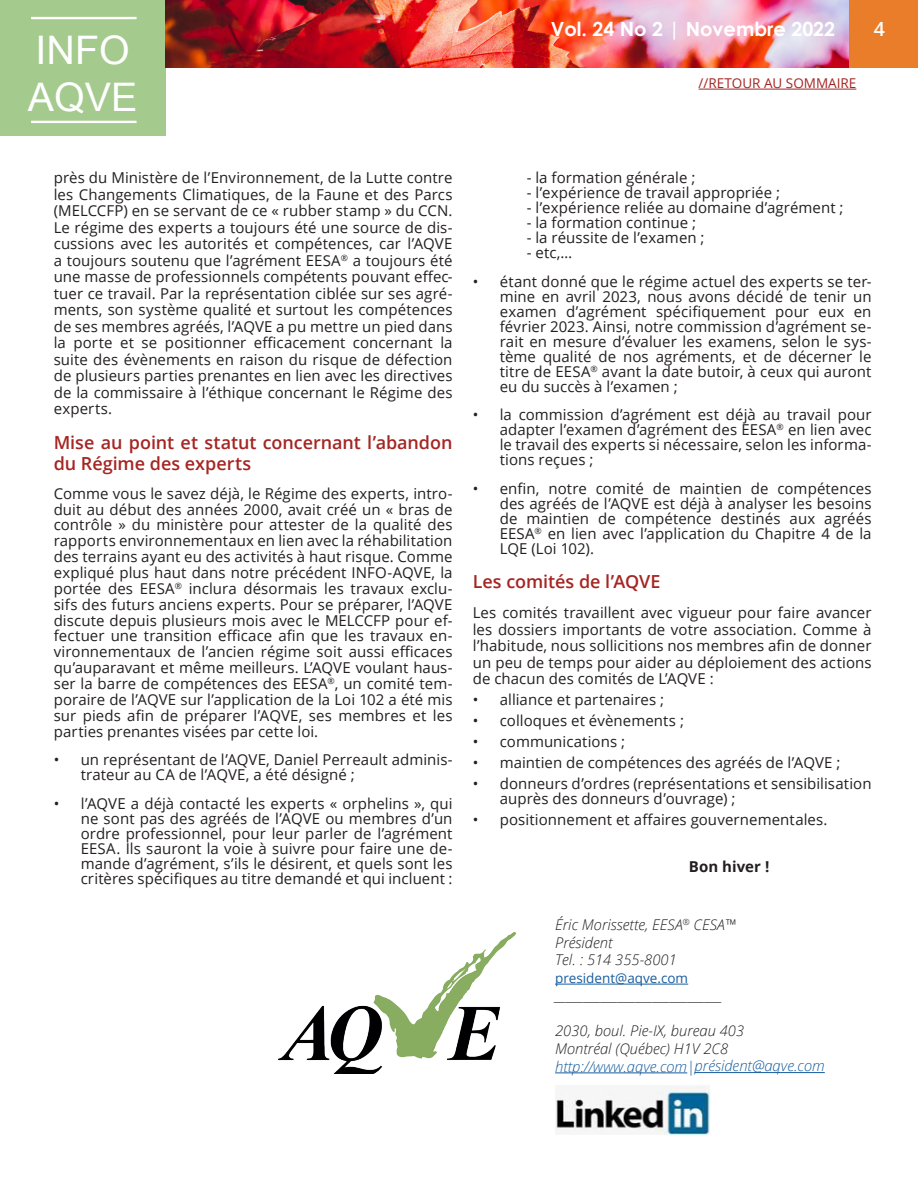
<style>
.page{position:relative;width:918px;height:1188px;background:#fff}
.page>*{position:absolute;margin:0;border:0;box-sizing:border-box;transform-origin:0 0}
.t1{font:39.3px/47.2px "Arial Unicode MS";color:#fff}
.t2{font:700 19.5px "Century Gothic";color:#fff}
.t3{font:600 19.5px "Open Sans";color:#fff}
.Sous_titre{font:600 18px/21px "Open Sans";color:#a52522}
.Texte{font:15px/15px "Open Sans";letter-spacing:.005em;color:#231f20;text-align:justify}
.Texte-2{font:700 15px "Open Sans";letter-spacing:.01em;color:#231f20}
.t4{font:italic 300 14.85px "Open Sans";color:#231f20}
.t5{font:italic 300 14.85px "Open Sans";color:#175d9e}
.t6{font:13.5px "Open Sans";color:#a52522}
.t7{font:13.5px "Open Sans";color:#175d9e}
.s1{font-style:normal}
</style>
<div class="page">
<div style="left:0;top:0;width:165px;height:136px;background:#a4ca8d"></div>
<hr style="left:31px;top:17px;width:106px;height:2px;background:#fff">
<hr style="left:31px;top:121px;width:106px;height:2px;background:#fff">
<img style="left:165px;top:0;width:684px;height:68px">
<div style="left:849px;top:0;width:69px;height:68px;background:#ea7d29"></div>
<hr style="left:699px;top:89px;width:157px;height:1px;background:#a52522">
<hr style="left:555px;top:984px;width:133px;height:1px;background:#175d9e">
<hr style="left:555px;top:1073px;width:132px;height:1px;background:#175d9e">
<img style="left:279px;top:933px;width:236px;height:141px">
<img style="left:555px;top:1085px;width:155px;height:49px">
<hr style="left:695px;top:1072px;width:130px;height:1px;background:#175d9e">
<h1 class="t1" style="left:28px;top:25px;width:111px">INFO<br>AQVE</h1>
<h2 class="t2" style="left:551px;top:14px;width:286px">Vol. 24 No 2 | Novembre 2022</h2>
<h2 class="t3" style="left:874px;top:16px;width:13px">4</h2>
<p class="t6" style="left:699px;top:74px;width:159px">//RETOUR AU SOMMAIRE</p>
<p class="Texte" style="left:54px;top:169px;width:400px;line-height:16.5px">près du Ministère de l’Environnement, de la Lutte contre les Changements Climatiques, de la Faune et des Parcs (MELCCFP) en se servant de ce « rubber stamp » du CCN.<br>Le régime des experts a toujours été une source de dis&shy;cussions avec les autorités et compétences, car l’AQVE a toujours soutenu que l’agrément EESA<sup>®</sup> a toujours été une masse de professionnels compétents pouvant effec&shy;tuer ce travail. Par la représentation ciblée sur ses agré&shy;ments, son système qualité et surtout les compétences de ses membres agréés, l’AQVE a pu mettre un pied dans la porte et se positionner efficacement concernant la suite des évènements en raison du risque de défection de plusieurs parties prenantes en lien avec les directives de la commissaire à l’éthique concernant le Régime des experts.</p>
<p class="Sous_titre" style="left:54px;top:431px;width:400px">Mise au point et statut concernant l’abandon du Régime des experts</p>
<p class="Texte" style="left:54px;top:485px;width:400px;line-height:15.9px">Comme vous le savez déjà, le Régime des experts, intro&shy;duit au début des années 2000, avait créé un « bras de contrôle » du ministère pour attester de la qualité des rapports environnementaux en lien avec la réhabilitation des terrains ayant eu des activités à haut risque. Comme expliqué plus haut dans notre précédent INFO-AQVE, la portée des EESA<sup>®</sup> inclura désormais les travaux exclu&shy;sifs des futurs anciens experts. Pour se préparer, l’AQVE discute depuis plusieurs mois avec le MELCCFP pour ef&shy;fectuer une transition efficace afin que les travaux en&shy;vironnementaux de l’ancien régime soit aussi efficaces qu’auparavant et même meilleurs. L’AQVE voulant haus&shy;ser la barre de compétences des EESA<sup>®</sup>, un comité tem&shy;poraire de l’AQVE sur l’application de la Loi 102 a été mis sur pieds afin de préparer l’AQVE, ses membres et les parties prenantes visées par cette loi.</p>
<p class="Texte" style="left:81px;top:752px;width:373px;text-indent:-27px">• un représentant de l’AQVE, Daniel Perreault adminis&shy;trateur au CA de l’AQVE, a été désigné ;</p>
<p class="Texte" style="left:81px;top:795px;width:373px;text-indent:-27px">• l’AQVE a déjà contacté les experts « orphelins », qui ne sont pas des agréés de l’AQVE ou membres d’un ordre professionnel, pour leur parler de l’agrément EESA. Ils sauront la voie à suivre pour faire une de&shy;mande d’agrément, s’ils le désirent, et quels sont les critères spécifiques au titre demandé et qui incluent :</p>
<p class="Texte" style="left:527px;top:170px;width:170px">- la formation générale ;</p>
<p class="Texte" style="left:527px;top:185px;width:255px">- l’expérience de travail appropriée ;</p>
<p class="Texte" style="left:527px;top:200px;width:318px">- l’expérience reliée au domaine d’agrément ;</p>
<p class="Texte" style="left:527px;top:215px;width:171px">- la formation continue ;</p>
<p class="Texte" style="left:527px;top:230px;width:179px">- la réussite de l’examen ;</p>
<p class="Texte" style="left:527px;top:245px;width:47px">- etc,…</p>
<p class="Texte" style="left:500px;top:273px;width:373px;text-indent:-27px">• étant donné que le régime actuel des experts se ter&shy;mine en avril 2023, nous avons décidé de tenir un examen d’agrément spécifiquement pour eux en février 2023. Ainsi, notre commission d’agrément se&shy;rait en mesure d’évaluer les examens, selon le sys&shy;tème qualité de nos agréments, et de décerner le titre de EESA<sup>®</sup> avant la date butoir, à ceux qui auront eu du succès à l’examen ;</p>
<p class="Texte" style="left:500px;top:407px;width:373px;text-indent:-27px">• la commission d’agrément est déjà au travail pour adapter l’examen d’agrément des EESA<sup>®</sup> en lien avec le travail des experts si nécessaire, selon les informa&shy;tions reçues ;</p>
<p class="Texte" style="left:500px;top:480px;width:373px;text-indent:-27px">• enfin, notre comité de maintien de compétences des agréés de l’AQVE est déjà à analyser les besoins de maintien de compétence destinés aux agréés EESA<sup>®</sup> en lien avec l’application du Chapitre 4 de la LQE (Loi 102).</p>
<p class="Sous_titre" style="left:473px;top:571px;width:189px">Les comités de l’AQVE</p>
<p class="Texte" style="left:473px;top:604px;width:400px;line-height:16.5px">Les comités travaillent avec vigueur pour faire avancer les dossiers importants de votre association. Comme à l’habitude, nous sollicitions nos membres afin de donner un peu de temps pour aider au déploiement des actions de chacun des comités de L’AQVE :</p>
<p class="Texte" style="left:473px;top:692px;width:193px">• alliance et partenaires ;</p>
<p class="Texte" style="left:473px;top:713px;width:213px">• colloques et évènements ;</p>
<p class="Texte" style="left:473px;top:734px;width:154px">• communications ;</p>
<p class="Texte" style="left:473px;top:755px;width:369px">• maintien de compétences des agréés de l’AQVE ;</p>
<p class="Texte" style="left:500px;top:776px;width:373px;text-indent:-27px">• donneurs d’ordres (représentations et sensibilisation auprès des donneurs d’ouvrage) ;</p>
<p class="Texte" style="left:473px;top:812px;width:356px">• positionnement et affaires gouvernementales.</p>
<p class="Texte-2" style="left:689px;top:855px;width:82px">Bon hiver !</p>
<p class="t4" style="left:555px;top:914px;width:182px">Éric Morissette, EESA<sup>®</sup> CESA™</p>
<p class="t4" style="left:555px;top:932px;width:59px">Président</p>
<p class="t4" style="left:555px;top:950px;width:123px">Tel. : 514 355-8001</p>
<p class="t7" style="left:555px;top:969px;width:135px">president@aqve.com</p>
<p class="t4" style="left:555px;top:985px;width:169px">_____________________________</p>
<p class="t4" style="left:555px;top:1021px;width:191px">2030, boul. Pie-IX, bureau 403</p>
<p class="t4" style="left:555px;top:1038px;width:175px">Montréal (Québec) H1V 2C8</p>
<p class="t5" style="left:555px;top:1056px;width:271px">http://www.aqve.com<span class="s1">|</span>président@aqve.com</p>
</div>
